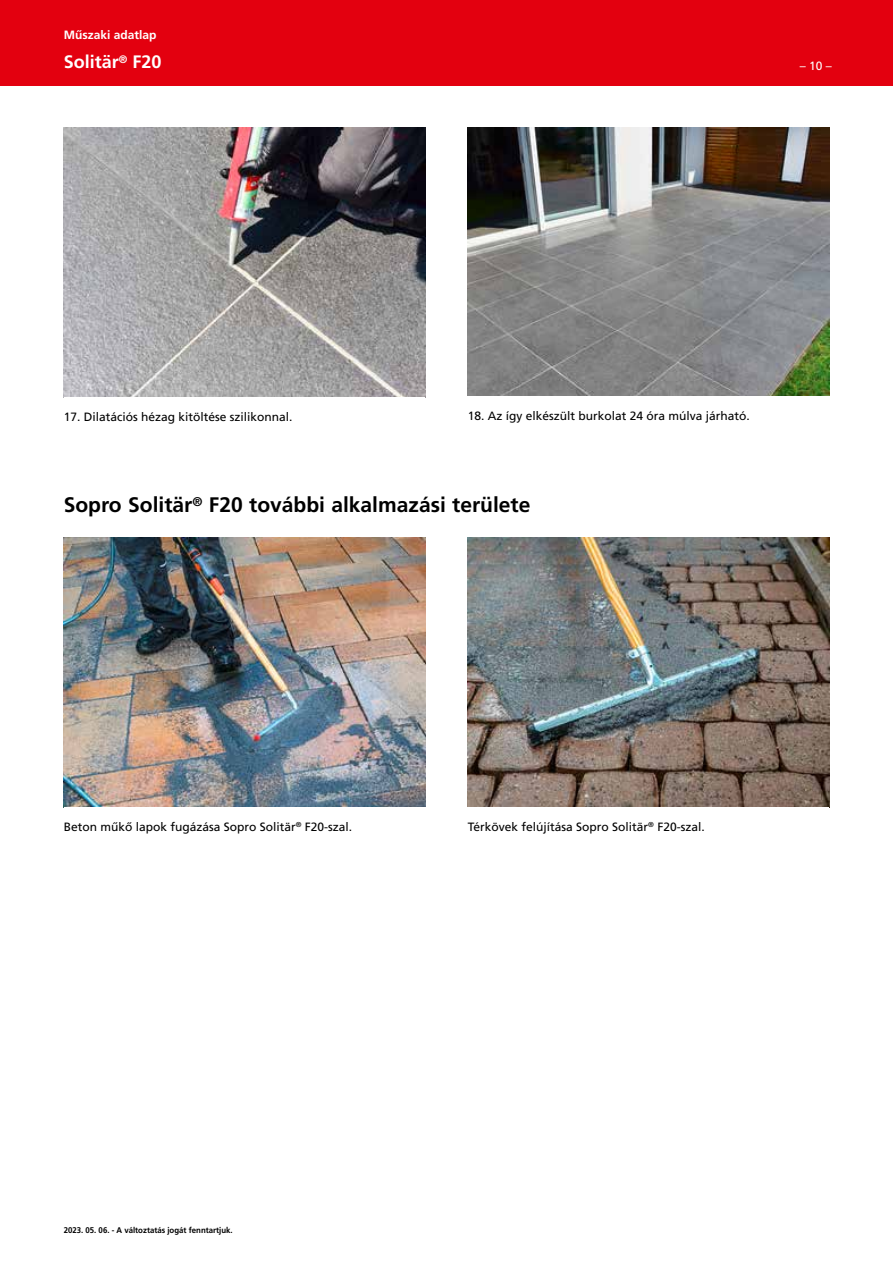
<style>
.page{position:relative;width:893px;height:1263px;background:#fff}
.page>*{position:absolute;margin:0;border:0;box-sizing:border-box;transform-origin:0 0}
.t1{font:700 21px "Sto Frutiger";color:#000}
.t2{font:700 18px "Sto Frutiger";color:#fff}
.t3{font:12px "Sto Frutiger";color:#000}
.t4{font:700 12px "Sto Frutiger";color:#fff}
.t5{font:12px "Sto Frutiger";color:#fff}
.t6{font:700 8.25px "Sto Frutiger";color:#000;scale:.95 1}
</style>
<div class="page">
<div style="left:0;top:0;width:893px;height:85px;background:#e3000f"></div>
<img style="left:64px;top:537px;width:361px;height:270px">
<img style="left:468px;top:537px;width:361px;height:270px">
<img style="left:64px;top:128px;width:361px;height:269px">
<img style="left:468px;top:128px;width:361px;height:268px">
<p class="t4" style="left:64px;top:28px;width:94px">Műszaki adatlap</p>
<h2 class="t2" style="left:64px;top:52px;width:99px">Solitär<sup>®</sup> F20</h2>
<p class="t5" style="left:800px;top:59px;width:34px">– 10 –</p>
<p class="t3" style="left:64px;top:410px;width:230px">17. Dilatációs hézag kitöltése szilikonnal.</p>
<p class="t3" style="left:468px;top:409px;width:284px">18. Az így elkészült burkolat 24 óra múlva járható.</p>
<h1 class="t1" style="left:64px;top:493px;width:468px">Sopro Solitär<sup>®</sup> F20 további alkalmazási területe</h1>
<p class="t3" style="left:64px;top:819px;width:290px">Beton műkő lapok fugázása Sopro Solitär<sup>®</sup> F20-szal.</p>
<p class="t3" style="left:468px;top:819px;width:238px">Térkövek felújítása Sopro Solitär<sup>®</sup> F20-szal.</p>
<p class="t6" style="left:64px;top:1225px;width:179px">2023. 05. 06. - A változtatás jogát fenntartjuk.</p>
</div>
